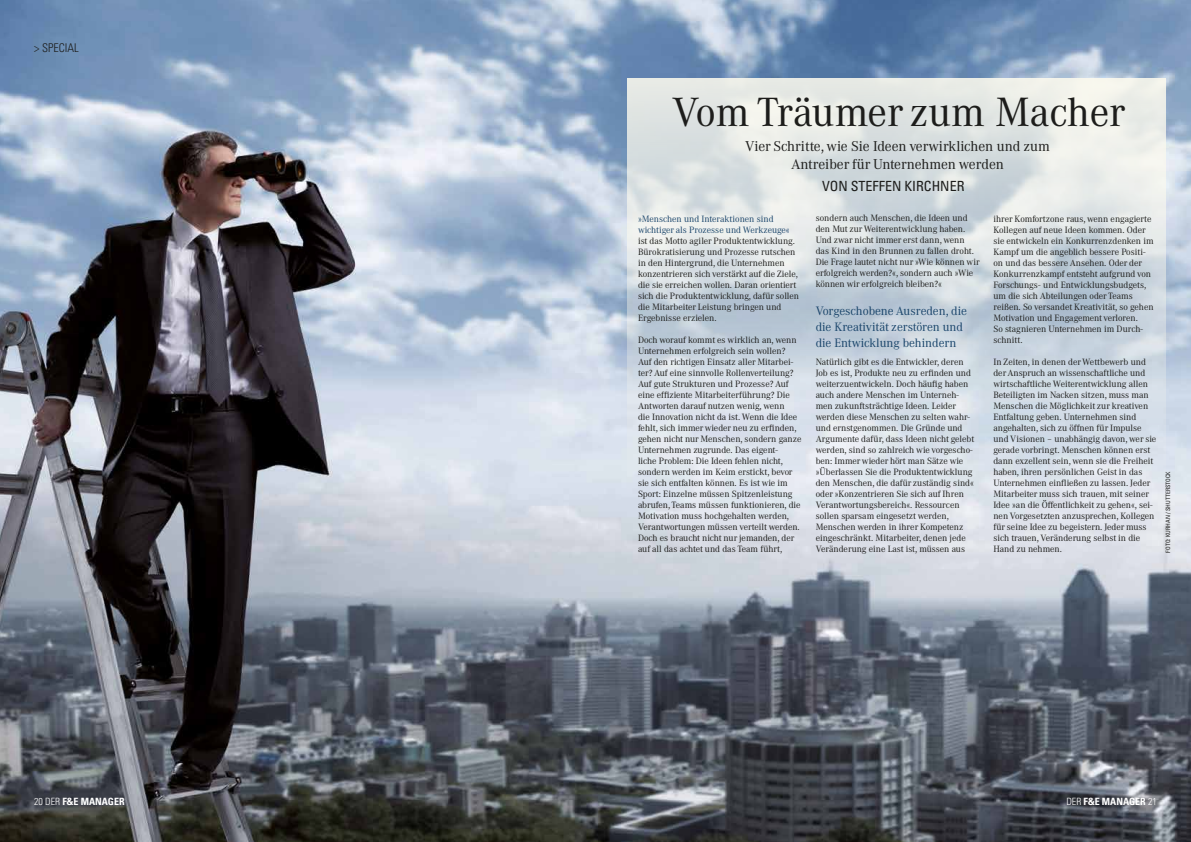
<style>
.page{position:relative;width:1191px;height:842px;background:#fff}
.page>*{position:absolute;margin:0;border:0;box-sizing:border-box;transform-origin:0 0}
.t1{font:40px "Corporate ABQ";color:#1d1d1b}
.t2{font:14px/18px "Corporate ABQ";color:#1d1d1b;text-align:center}
.t3{font:condensed 14px "Univers";color:#1d1d1b}
.t4{font:12px/16px "Corporate ABQ";color:#19446a}
.t5{font:300 condensed 12px "Univers";color:#1d1d1b}
.t6{font:700 condensed 10px "Univers";color:#fff}
.t7{font:9px/11px "Corporate ABQ";color:#1d1d1b}
.t8{font:9px/11px "Corporate ABQ";color:#19446a}
.t9{font:condensed 6px "Univers";color:#1d1d1b}
.s1{font-weight:300}
</style>
<div class="page">
<img style="left:0;top:0;width:1191px;height:842px">
<svg style="left:626px;top:79px;width:539px;height:482px;background:#d8dfe4"></svg>
<h3 class="t5" style="left:34px;top:40px;width:46px">&gt; SPECIAL</h3>
<h1 class="t1" style="left:672px;top:89px;width:455px">Vom Träumer zum Macher</h1>
<h2 class="t2" style="left:745px;top:137px;width:306px">Vier Schritte, wie Sie Ideen verwirklichen und zum<br>Antreiber für Unternehmen werden</h2>
<p class="t8" style="left:638px;top:213px;width:153px">»Menschen und Interaktionen sind wichtiger als Prozesse und Werkzeuge«</p>
<p class="t7" style="left:638px;top:235px;width:163px">ist das Motto agiler Produktentwicklung.<br>Bürokratisierung und Prozesse rutschen in den Hintergrund, die Unternehmen konzentrieren sich verstärkt auf die Ziele, die sie erreichen wollen. Daran orientiert sich die Produktentwicklung, dafür sollen die Mitarbeiter Leistung bringen und Ergebnisse erzielen.</p>
<p class="t7" style="left:638px;top:334px;width:165px">Doch worauf kommt es wirklich an, wenn Unternehmen erfolgreich sein wollen?<br>Auf den richtigen Einsatz aller Mitarbei&shy;ter? Auf eine sinnvolle Rollenverteilung?<br>Auf gute Strukturen und Prozesse? Auf eine effiziente Mitarbeiterführung? Die Antworten darauf nutzen wenig, wenn<br>die Innovation nicht da ist. Wenn die Idee fehlt, sich immer wieder neu zu erfinden, gehen nicht nur Menschen, sondern ganze Unternehmen zugrunde. Das eigent-<br>liche Problem: Die Ideen fehlen nicht, sondern werden im Keim erstickt, bevor sie sich entfalten können. Es ist wie im Sport: Einzelne müssen Spitzenleistung abrufen, Teams müssen funktionieren, die Motivation muss hochgehalten werden, Verantwortungen müssen verteilt werden.<br>Doch es braucht nicht nur jemanden, der auf all das achtet und das Team führt,</p>
<h2 class="t3" style="left:822px;top:177px;width:144px">VON STEFFEN KIRCHNER</h2>
<p class="t7" style="left:815px;top:213px;width:165px">sondern auch Menschen, die Ideen und den Mut zur Weiterentwicklung haben.<br>Und zwar nicht immer erst dann, wenn das Kind in den Brunnen zu fallen droht.<br>Die Frage lautet nicht nur »Wie können wir erfolgreich werden?«, sondern auch »Wie können wir erfolgreich bleiben?«</p>
<h3 class="t4" style="left:815px;top:302px;width:153px">Vorgeschobene Ausreden, die die Kreativität zerstören und die Entwicklung behindern</h3>
<p class="t7" style="left:815px;top:356px;width:160px">Natürlich gibt es die Entwickler, deren Job es ist, Produkte neu zu erfinden und weiterzuentwickeln. Doch häufig haben auch andere Menschen im Unterneh&shy;men zukunftsträchtige Ideen. Leider werden diese Menschen zu selten wahr&shy;und ernstgenommen. Die Gründe und Argumente dafür, dass Ideen nicht gelebt werden, sind so zahlreich wie vorgescho&shy;ben: Immer wieder hört man Sätze wie »Überlassen Sie die Produktentwicklung den Menschen, die dafür zuständig sind« oder »Konzentrieren Sie sich auf Ihren Verantwortungsbereich«. Ressourcen sollen sparsam eingesetzt werden, Menschen werden in ihrer Kompetenz eingeschränkt. Mitarbeiter, denen jede Veränderung eine Last ist, müssen aus</p>
<p class="t7" style="left:993px;top:213px;width:162px">ihrer Komfortzone raus, wenn engagierte Kollegen auf neue Ideen kommen. Oder sie entwickeln ein Konkurrenzdenken im Kampf um die angeblich bessere Positi&shy;on und das bessere Ansehen. Oder der Konkurrenzkampf entsteht aufgrund von Forschungs- und Entwicklungsbudgets, um die sich Abteilungen oder Teams reißen. So versandet Kreativität, so gehen Motivation und Engagement verloren.<br>So stagnieren Unternehmen im Durch&shy;schnitt.</p>
<p class="t7" style="left:993px;top:356px;width:164px">In Zeiten, in denen der Wettbewerb und der Anspruch an wissenschaftliche und wirtschaftliche Weiterentwicklung allen Beteiligten im Nacken sitzen, muss man Menschen die Möglichkeit zur kreativen Entfaltung geben. Unternehmen sind angehalten, sich zu öffnen für Impulse und Visionen – unabhängig davon, wer sie gerade vorbringt. Menschen können erst dann exzellent sein, wenn sie die Freiheit haben, ihren persönlichen Geist in das Unternehmen einfließen zu lassen. Jeder Mitarbeiter muss sich trauen, mit seiner Idee »an die Öffentlichkeit zu gehen«, sei&shy;nen Vorgesetzten anzusprechen, Kollegen für seine Idee zu begeistern. Jeder muss sich trauen, Veränderung selbst in die Hand zu nehmen.</p>
<p class="t9" style="left:1164px;top:553px;width:83px;rotate:-90deg">FOTO: KURHAN / SHUTTERSTOCK</p>
<p class="t6" style="left:34px;top:795px;width:92px"><span class="s1">20 DER</span> F&amp;E MANAGER</p>
<p class="t6" style="left:1066px;top:795px;width:92px"><span class="s1">DER</span> F&amp;E MANAGER <span class="s1">21</span></p>
</div>
